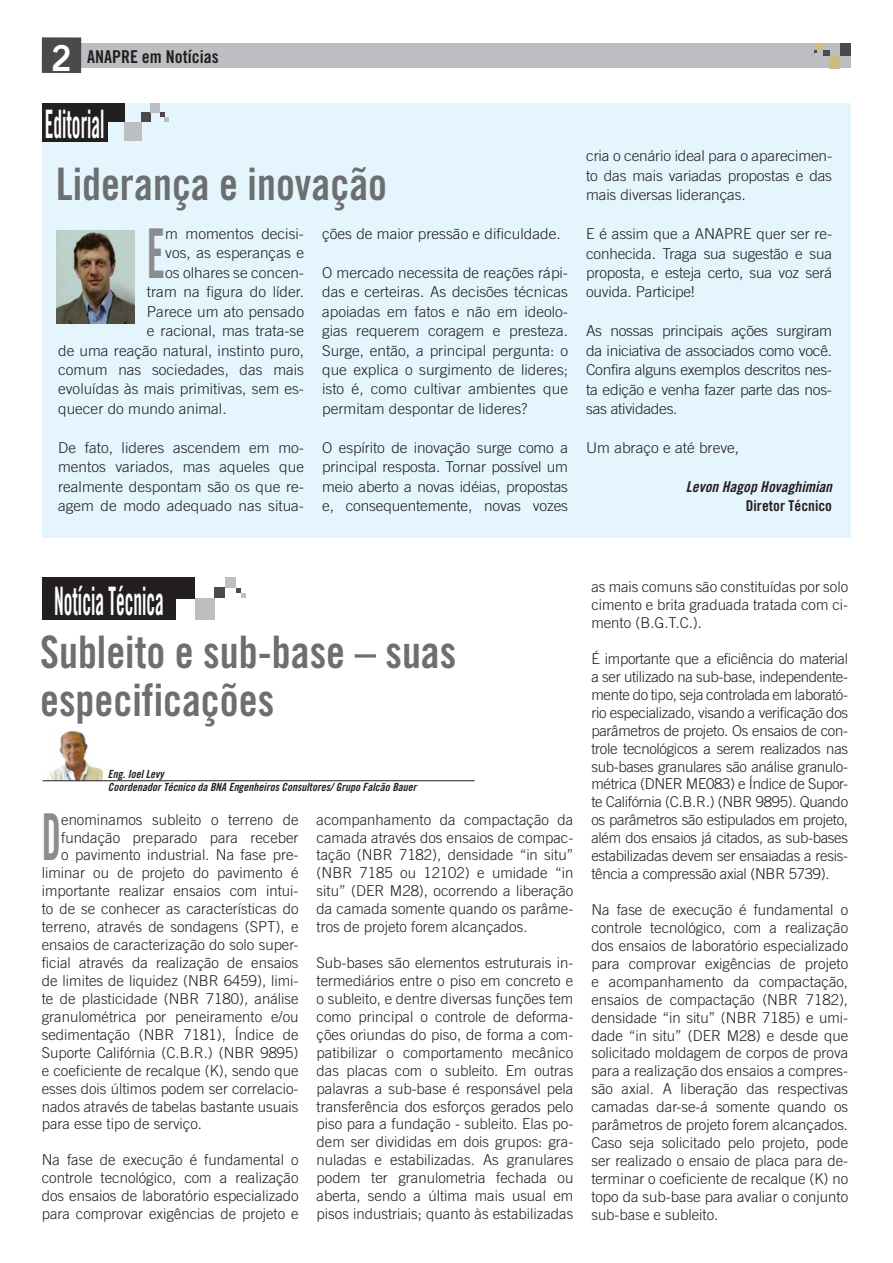
<style>
.page{position:relative;width:893px;height:1263px;background:#fff}
.page>*{position:absolute;margin:0;border:0;box-sizing:border-box;transform-origin:0 0}
.t1{font:68.7px "Trade Gothic Bold Cond Twenty";color:#8a8c8e;scale:.6 1}
.t2{font:64.65px "Trade Gothic Bold Cond Twenty";color:#8a8c8e;scale:.6 1}
.t3{font:44.85px/47.8px "Trade Gothic Bold Cond Twenty";color:#6c6e70;scale:.95 1}
.t4{font:39.3px "Trade Gothic Bold Cond Twenty";color:#fff;scale:.5 1}
.t5{font:17.7px "Trade Gothic Bold Cond Twenty";color:#231f20}
.t6{font:300 15px/18px "Trade Gothic";color:#231f20;text-align:justify}
.t7{font:300 15px/19.5px "Trade Gothic";color:#231f20;text-align:justify;scale:1.04 1}
.t8{font:15px "Trade Gothic Bold Cond Twenty Obl";color:#231f20}
.t9{font:15px "Trade Gothic Bold Cond Twenty";color:#231f20}
.t10{font:11.25px/13.5px "Trade Gothic Bold Cond Twenty Obl";color:#231f20}
.s1{font-family:"Trade Gothic Bold Two";font-size:35.85px;color:#fff}
</style>
<div class="page">
<div style="left:42px;top:103px;width:808px;height:434px;background:#e4f5fd"></div>
<div style="left:42px;top:103px;width:65px;height:38px;background:#231f20"></div>
<img style="left:57px;top:230px;width:77px;height:93px">
<div style="left:42px;top:577px;width:134px;height:43px;background:#231f20"></div>
<div style="left:43px;top:44px;width:808px;height:24px;background:#bdbec1"></div>
<div style="left:42px;top:37px;width:39px;height:36px;background:#4a4a4c"></div>
<div style="left:840px;top:44px;width:11px;height:12px;background:#4a4a4c"></div>
<div style="left:829px;top:56px;width:11px;height:12px;background:#cdbc7d"></div>
<svg style="left:823px;top:50px;width:6px;height:6px"></svg>
<div style="left:816px;top:44px;width:7px;height:6px;background:#cdbc7d"></div>
<svg style="left:811px;top:50px;width:6px;height:6px"></svg>
<img style="left:43px;top:730px;width:59px;height:51px">
<hr style="left:43px;top:781px;width:432px;height:1px;background:#231f20">
<div style="left:107px;top:103px;width:17px;height:19px;background:#231f20"></div>
<div style="left:124px;top:122px;width:17px;height:19px;background:#bdbec1"></div>
<div style="left:141px;top:113px;width:10px;height:9px;background:#4a4a4c"></div>
<div style="left:151px;top:103px;width:9px;height:10px;background:#bdbec1"></div>
<svg style="left:160px;top:113px;width:9px;height:8px"></svg>
<div style="left:176px;top:577px;width:19px;height:21px;background:#231f20"></div>
<div style="left:195px;top:598px;width:19px;height:21px;background:#bdbec1"></div>
<div style="left:214px;top:588px;width:11px;height:10px;background:#4a4a4c"></div>
<div style="left:225px;top:577px;width:10px;height:11px;background:#bdbec1"></div>
<svg style="left:236px;top:588px;width:9px;height:10px"></svg>
<p class="t5" style="left:51px;top:50px;width:169px"><span class="s1">2</span> ANAPRE em Notícias</p>
<h3 class="t4" style="left:45px;top:110px;width:121px">Editorial</h3>
<h3 class="t3" style="left:56px;top:164px;width:350px">Liderança e inovação</h3>
<h1 class="t1" style="left:147px;top:228px;width:32px">E</h1>
<p class="t6" style="left:165px;top:226px;width:140px">m momentos decisi-</p>
<p class="t6" style="left:165px;top:245px;width:140px">vos, as esperanças e</p>
<p class="t6" style="left:165px;top:265px;width:140px">os olhares se concen-</p>
<p class="t6" style="left:147px;top:284px;width:159px">tram na figura do líder.</p>
<p class="t6" style="left:147px;top:304px;width:159px">Parece um ato pensado</p>
<p class="t6" style="left:147px;top:323px;width:159px">e racional, mas trata-se</p>
<p class="t6" style="left:58px;top:343px;width:247px">de uma reação natural, instinto puro,</p>
<p class="t6" style="left:58px;top:362px;width:247px">comum nas sociedades, das mais</p>
<p class="t6" style="left:58px;top:381px;width:247px">evoluídas às mais primitivas, sem es-</p>
<p class="t6" style="left:58px;top:401px;width:170px">quecer do mundo animal.</p>
<p class="t6" style="left:58px;top:439px;width:247px;line-height:19.5px">De fato, lideres ascendem em mo&shy;mentos variados, mas aqueles que realmente despontam são os que re&shy;agem de modo adequado nas situa-</p>
<p class="t6" style="left:322px;top:226px;width:240px">ções de maior pressão e dificuldade.</p>
<p class="t6" style="left:322px;top:264px;width:247px;line-height:19.5px">O mercado necessita de reações rápi&shy;das e certeiras. As decisões técnicas apoiadas em fatos e não em ideolo&shy;gias requerem coragem e presteza.<br>Surge, então, a principal pergunta: o que explica o surgimento de lideres; isto é, como cultivar ambientes que permitam despontar de lideres?</p>
<p class="t6" style="left:322px;top:439px;width:247px;line-height:19.5px">O espírito de inovação surge como a principal resposta. Tornar possível um meio aberto a novas idéias, propostas e, consequentemente, novas vozes</p>
<p class="t6" style="left:586px;top:148px;width:247px;line-height:19.5px">cria o cenário ideal para o aparecimen&shy;to das mais variadas propostas e das mais diversas lideranças.</p>
<p class="t6" style="left:586px;top:225px;width:247px;line-height:19.5px">E é assim que a ANAPRE quer ser re&shy;conhecida. Traga sua sugestão e sua proposta, e esteja certo, sua voz será ouvida. Participe!</p>
<p class="t7" style="left:586px;top:323px;width:238px">As nossas principais ações surgiram da iniciativa de associados como você.<br>Confira alguns exemplos descritos nes&shy;ta edição e venha fazer parte das nos&shy;sas atividades.</p>
<p class="t6" style="left:586px;top:440px;width:155px">Um abraço e até breve,</p>
<p class="t8" style="left:686px;top:481px;width:148px">Levon Hagop Hovaghimian</p>
<p class="t9" style="left:746px;top:500px;width:88px">Diretor Técnico</p>
<h3 class="t4" style="left:54px;top:586px;width:221px">Notícia Técnica</h3>
<h3 class="t3" style="left:40px;top:631px;width:440px">Subleito e sub-base – suas especificações</h3>
<p class="t10" style="left:108px;top:768px;width:310px">Eng. Ioel Levy<br>Coordenador Técnico da BNA Engenheiros Consultores/ Grupo Falcão Bauer</p>
<h2 class="t2" style="left:42px;top:814px;width:34px">D</h2>
<p class="t6" style="left:61px;top:812px;width:239px">enominamos subleito o terreno de</p>
<p class="t6" style="left:61px;top:830px;width:239px">fundação preparado para receber</p>
<p class="t6" style="left:61px;top:847px;width:239px">o pavimento industrial. Na fase pre-</p>
<p class="t6" style="left:42px;top:865px;width:258px">liminar ou de projeto do pavimento é</p>
<p class="t6" style="left:42px;top:883px;width:258px">importante realizar ensaios com intui-</p>
<p class="t6" style="left:42px;top:901px;width:258px">to de se conhecer as características do</p>
<p class="t6" style="left:42px;top:919px;width:258px">terreno, através de sondagens (SPT), e</p>
<p class="t6" style="left:42px;top:937px;width:258px">ensaios de caracterização do solo super-</p>
<p class="t6" style="left:42px;top:955px;width:258px">ficial através da realização de ensaios</p>
<p class="t6" style="left:42px;top:973px;width:258px">de limites de liquidez (NBR 6459), limi-</p>
<p class="t6" style="left:42px;top:991px;width:258px">te de plasticidade (NBR 7180), análise</p>
<p class="t6" style="left:42px;top:1009px;width:258px">granulométrica por peneiramento e/ou</p>
<p class="t6" style="left:42px;top:1027px;width:258px">sedimentação (NBR 7181), Índice de</p>
<p class="t6" style="left:42px;top:1045px;width:258px">Suporte Califórnia (C.B.R.) (NBR 9895)</p>
<p class="t6" style="left:42px;top:1063px;width:258px">e coeficiente de recalque (K), sendo que</p>
<p class="t6" style="left:42px;top:1081px;width:258px">esses dois últimos podem ser correlacio-</p>
<p class="t6" style="left:42px;top:1099px;width:258px">nados através de tabelas bastante usuais</p>
<p class="t6" style="left:42px;top:1116px;width:162px">para esse tipo de serviço.</p>
<p class="t6" style="left:42px;top:1152px;width:258px">Na fase de execução é fundamental o controle tecnológico, com a realização dos ensaios de laboratório especializado para comprovar exigências de projeto e</p>
<p class="t6" style="left:317px;top:812px;width:258px">acompanhamento da compactação da camada através dos ensaios de compac&shy;tação (NBR 7182), densidade “in situ” (NBR 7185 ou 12102) e umidade “in situ” (DER M28), ocorrendo a liberação da camada somente quando os parâme&shy;tros de projeto forem alcançados.</p>
<p class="t6" style="left:317px;top:955px;width:258px">Sub-bases são elementos estruturais in&shy;termediários entre o piso em concreto e o subleito, e dentre diversas funções tem como principal o controle de deforma&shy;ções oriundas do piso, de forma a com&shy;patibilizar o comportamento mecânico das placas com o subleito. Em outras palavras a sub-base é responsável pela transferência dos esforços gerados pelo piso para a fundação - subleito. Elas po&shy;dem ser divididas em dois grupos: gra&shy;nuladas e estabilizadas. As granulares podem ter granulometria fechada ou aberta, sendo a última mais usual em pisos industriais; quanto às estabilizadas</p>
<p class="t6" style="left:591px;top:579px;width:258px">as mais comuns são constituídas por solo cimento e brita graduada tratada com ci&shy;mento (B.G.T.C.).</p>
<p class="t6" style="left:591px;top:651px;width:258px">É importante que a eficiência do material a ser utilizado na sub-base, independente&shy;mente do tipo, seja controlada em laborató&shy;rio especializado, visando a verificação dos parâmetros de projeto. Os ensaios de con&shy;trole tecnológicos a serem realizados nas sub-bases granulares são análise granulo&shy;métrica (DNER ME083) e Índice de Supor&shy;te Califórnia (C.B.R.) (NBR 9895). Quando os parâmetros são estipulados em projeto, além dos ensaios já citados, as sub-bases estabilizadas devem ser ensaiadas a resis&shy;tência a compressão axial (NBR 5739).</p>
<p class="t6" style="left:591px;top:902px;width:258px">Na fase de execução é fundamental o controle tecnológico, com a realização dos ensaios de laboratório especializado para comprovar exigências de projeto e acompanhamento da compactação, ensaios de compactação (NBR 7182), densidade “in situ” (NBR 7185) e umi&shy;dade “in situ” (DER M28) e desde que solicitado moldagem de corpos de prova para a realização dos ensaios a compres&shy;são axial. A liberação das respectivas camadas dar-se-á somente quando os parâmetros de projeto forem alcançados.<br>Caso seja solicitado pelo projeto, pode ser realizado o ensaio de placa para de&shy;terminar o coeficiente de recalque (K) no topo da sub-base para avaliar o conjunto sub-base e subleito.</p>
</div>
